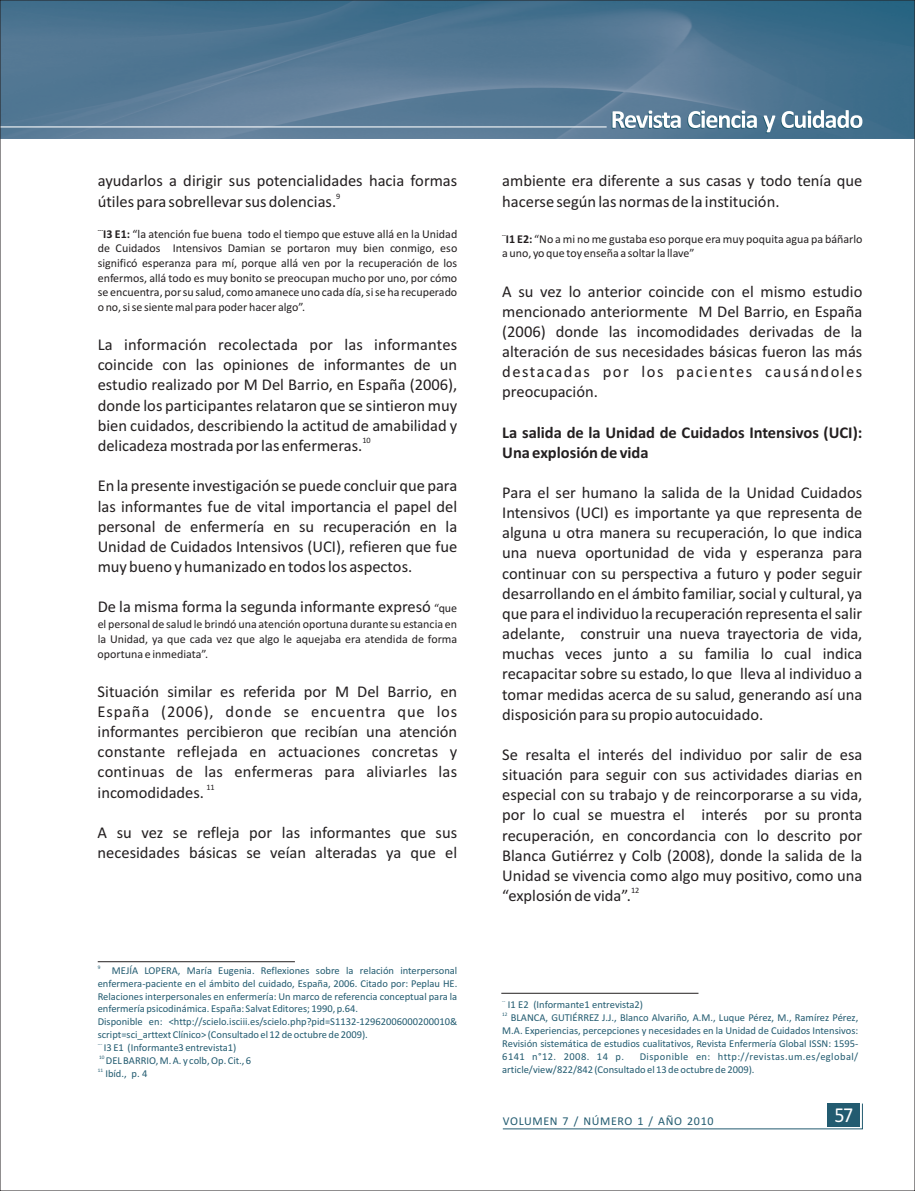
<style>
.page{position:relative;width:915px;height:1191px;background:#fff}
.page>*{position:absolute;margin:0;border:0;box-sizing:border-box;transform-origin:0 0}
.t1{font:21.3px "Calibri";color:#fff;scale:.94 1}
.t2{font:16.5px/20.1px "Calibri";color:#231f20;text-align:justify}
.t3{font:700 16.5px/20.1px "Calibri";color:#231f20}
.t4{font:12px/14.7px "Calibri";color:#231f20;text-align:justify}
.t5{font:12px "Calibri";letter-spacing:.055em;color:#225b70}
.t6{font:10.5px/12.8px "Calibri";color:#225b70}
.t7{font:8.25px "Calibri";color:#231f20}
.t8{font:700 6px "Calibri";color:#231f20}
.t9{font:5.25px "Calibri";color:#225b70}
.s1{font-weight:700}
.s2{font-size:12px}
</style>
<div class="page">
<hr style="left:98px;top:961px;width:197px;height:1px;background:#231f20">
<hr style="left:501px;top:993px;width:197px;height:1px;background:#231f20">
<svg style="left:502px;top:1103px;width:361px;height:26px"></svg>
<img style="left:2px;top:2px;width:910px;height:137px">
<svg style="left:611px;top:110px;width:251px;height:23px"></svg>
<hr style="left:0;top:126px;width:606px;height:1px;background:#fff">
<p class="t2" style="left:98px;top:172px;width:361px">ayudarlos a dirigir sus potencialidades hacia formas</p>
<p class="t7" style="left:336px;top:192px;width:6px">9</p>
<p class="t2" style="left:98px;top:193px;width:240px">útiles para sobrellevar sus dolencias.</p>
<p class="t8" style="left:98px;top:227px;width:7px">---</p>
<p class="t4" style="left:98px;top:227px;width:361px;text-indent:6px"><span class="s1">I3 E1:</span> “la atención fue buena todo el tiempo que estuve allá en la Unidad de Cuidados Intensivos Damian se portaron muy bien conmigo, eso significó esperanza para mí, porque allá ven por la recuperación de los enfermos, allá todo es muy bonito se preocupan mucho por uno, por cómo se encuentra, por su salud, como amanece uno cada día, si se ha recuperado o no, si se siente mal para poder hacer algo”.</p>
<p class="t2" style="left:98px;top:336px;width:361px">La información recolectada por las informantes coincide con las opiniones de informantes de un estudio realizado por M Del Barrio, en España (2006), donde los participantes relataron que se sintieron muy bien cuidados, describiendo la actitud de amabilidad y</p>
<p class="t7" style="left:362px;top:437px;width:10px">10</p>
<p class="t2" style="left:98px;top:437px;width:266px">delicadeza mostrada por las enfermeras.</p>
<p class="t2" style="left:98px;top:477px;width:361px">En la presente investigación se puede concluir que para las informantes fue de vital importancia el papel del personal de enfermería en su recuperación en la Unidad de Cuidados Intensivos (UCI), refieren que fue muy bueno y humanizado en todos los aspectos.</p>
<p class="t2" style="left:98px;top:598px;width:361px">De la misma forma la segunda informante expresó <span class="s2">“que</span></p>
<p class="t4" style="left:98px;top:618px;width:361px">el personal de salud le brindó una atención oportuna durante su estancia en la Unidad, ya que cada vez que algo le aquejaba era atendida de forma oportuna e inmediata”.</p>
<p class="t2" style="left:98px;top:682px;width:361px">Situación similar es referida por M Del Barrio, en España (2006), donde se encuentra que los informantes percibieron que recibían una atención constante reflejada en actuaciones concretas y continuas de las enfermeras para aliviarles las</p>
<p class="t7" style="left:206px;top:783px;width:10px">11</p>
<p class="t2" style="left:98px;top:783px;width:108px">incomodidades.</p>
<p class="t2" style="left:98px;top:824px;width:361px">A su vez se refleja por las informantes que sus necesidades básicas se veían alteradas ya que el</p>
<p class="t9" style="left:98px;top:964px;width:4px">9</p>
<p class="t6" style="left:98px;top:965px;width:361px;text-indent:14px">MEJÍA LOPERA, María Eugenia. Reflexiones sobre la relación interpersonal enfermera-paciente en el ámbito del cuidado, España, 2006. Citado por: Peplau HE.<br>Relaciones interpersonales en enfermería: Un marco de referencia conceptual para la enfermería psicodinámica. España: Salvat Editores; 1990, p.64.<br>Disponible en: &lt;http://scielo.isciii.es/scielo.php?pid=S1132-12962006000200010&amp; script=sci_arttext Clínico&gt; (Consultado el 12 de octubre de 2009).</p>
<p class="t9" style="left:98px;top:1042px;width:6px">---</p>
<p class="t6" style="left:104px;top:1042px;width:134px">I3 E1 (Informante3 entrevista1)</p>
<p class="t9" style="left:99px;top:1055px;width:7px">10</p>
<p class="t6" style="left:106px;top:1055px;width:147px">DEL BARRIO, M. A. y colb, Op. Cit., 6</p>
<p class="t9" style="left:98px;top:1068px;width:7px">11</p>
<p class="t6" style="left:105px;top:1068px;width:43px">Ibíd., p. 4</p>
<p class="t2" style="left:502px;top:172px;width:361px">ambiente era diferente a sus casas y todo tenía que hacerse según las normas de la institución.</p>
<p class="t8" style="left:502px;top:232px;width:5px">--</p>
<p class="t4" style="left:502px;top:232px;width:361px;text-indent:4px"><span class="s1">I1 E2:</span> “No a mi no me gustaba eso porque era muy poquita agua pa báñarlo a uno, yo que toy enseña a soltar la llave”</p>
<p class="t2" style="left:502px;top:282px;width:361px">A su vez lo anterior coincide con el mismo estudio mencionado anteriormente M Del Barrio, en España (2006) donde las incomodidades derivadas de la alteración de sus necesidades básicas fueron las más destacadas por los pacientes causándoles preocupación.</p>
<p class="t3" style="left:502px;top:423px;width:361px">La salida de la Unidad de Cuidados Intensivos (UCI):<br>Una explosión de vida</p>
<p class="t2" style="left:502px;top:484px;width:361px">Para el ser humano la salida de la Unidad Cuidados Intensivos (UCI) es importante ya que representa de alguna u otra manera su recuperación, lo que indica una nueva oportunidad de vida y esperanza para continuar con su perspectiva a futuro y poder seguir desarrollando en el ámbito familiar, social y cultural, ya que para el individuo la recuperación representa el salir adelante, construir una nueva trayectoria de vida, muchas veces junto a su familia lo cual indica recapacitar sobre su estado, lo que lleva al individuo a tomar medidas acerca de su salud, generando así una disposición para su propio autocuidado.</p>
<p class="t2" style="left:502px;top:745px;width:361px">Se resalta el interés del individuo por salir de esa situación para seguir con sus actividades diarias en especial con su trabajo y de reincorporarse a su vida, por lo cual se muestra el interés por su pronta recuperación, en concordancia con lo descrito por Blanca Gutiérrez y Colb (2008), donde la salida de la Unidad se vivencia como algo muy positivo, como una</p>
<p class="t7" style="left:630px;top:887px;width:10px">12</p>
<p class="t2" style="left:502px;top:887px;width:130px">“explosión de vida”.</p>
<p class="t9" style="left:502px;top:999px;width:5px">--</p>
<p class="t6" style="left:507px;top:999px;width:137px">I1 E2 (Informante1 entrevista2)</p>
<p class="t9" style="left:502px;top:1012px;width:7px">12</p>
<p class="t6" style="left:502px;top:1012px;width:357px;text-align:justify;text-indent:9px">BLANCA, GUTIÉRREZ J.J., Blanco Alvariño, A.M., Luque Pérez, M., Ramírez Pérez, M.A. Experiencias, percepciones y necesidades en la Unidad de Cuidados Intensivos:<br>Revisión sistemática de estudios cualitativos, Revista Enfermería Global ISSN: 1595- 6141 n°12. 2008. 14 p.</p>
<p class="t6" style="left:502px;top:1050px;width:357px;text-indent:137px">Disponible en: http://revistas.um.es/eglobal/ article/view/822/842 (Consultado el 13 de octubre de 2009).</p>
<p class="t5" style="left:502px;top:1116px;width:212px">VOLUMEN 7 / NÚMERO 1 / AÑO 2010</p>
<p class="t1" style="left:834px;top:1106px;width:22px">57</p>
</div>
